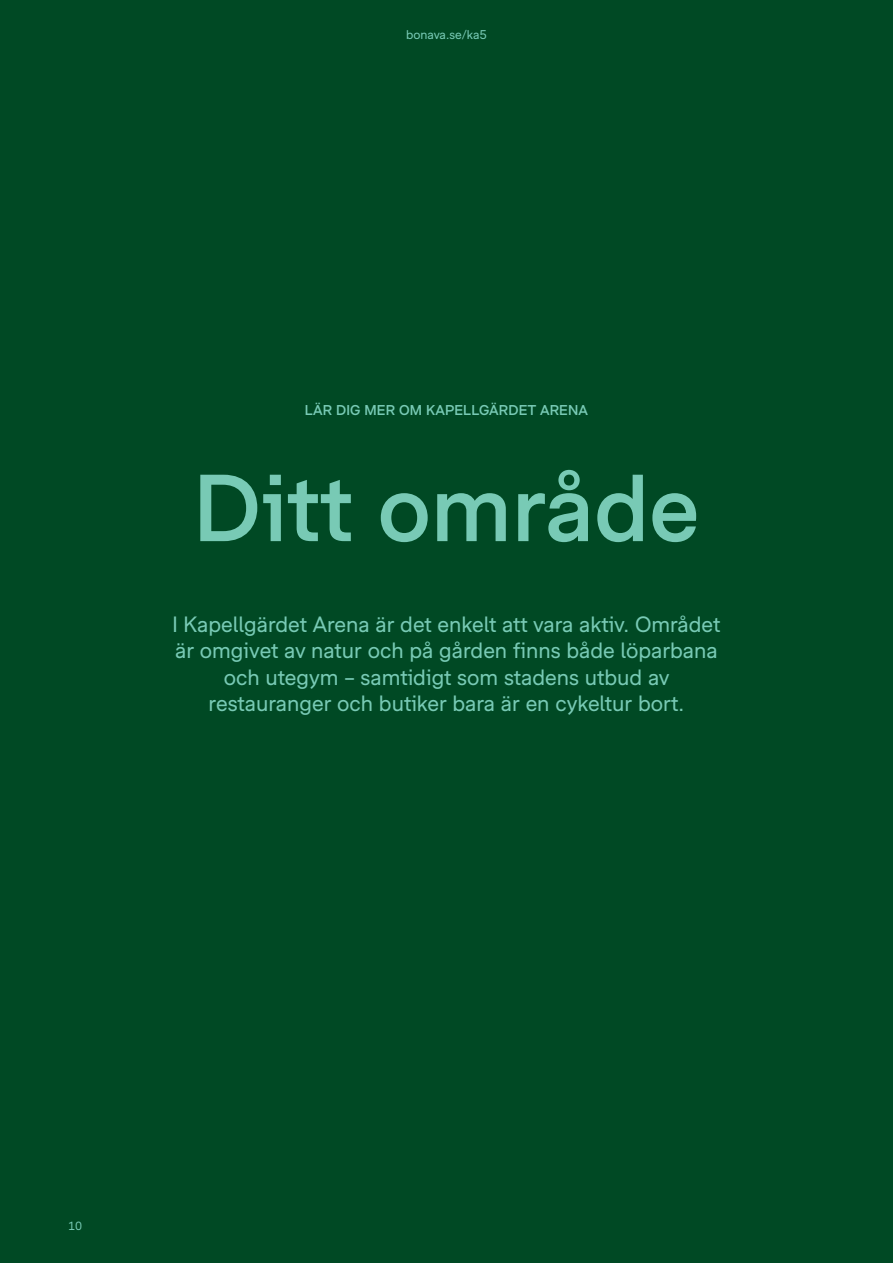
<style>
.page{position:relative;width:893px;height:1263px;background:#004924}
.page>*{position:absolute;margin:0;border:0;box-sizing:border-box;transform-origin:0 0}
.t1{font:500 90px "Bonava Sans";color:#78cab5}
.t2{font:21px/26.2px "Bonava Sans";color:#78cab5;text-align:center}
.t3{font:500 13.5px "Bonava Sans";letter-spacing:.01em;color:#78cab5}
.t4{font:12px "Bonava Sans";color:#78cab5}
.t5{font:11.25px "Bonava Sans";color:#78cab5}
</style>
<div class="page">
<p class="t4" style="left:406px;top:27px;width:82px">bonava.se/ka5</p>
<p class="t3" style="left:305px;top:402px;width:285px">LÄR DIG MER OM KAPELLGÄRDET ARENA</p>
<h1 class="t1" style="left:194px;top:454px;width:507px">Ditt område</h1>
<p class="t2" style="left:173px;top:611px;width:549px">I Kapellgärdet Arena är det enkelt att vara aktiv. Området är omgivet av natur och på gården finns både löparbana och utegym – samtidigt som stadens utbud av restauranger och butiker bara är en cykeltur bort.</p>
<p class="t5" style="left:68px;top:1219px;width:16px">10</p>
</div>
